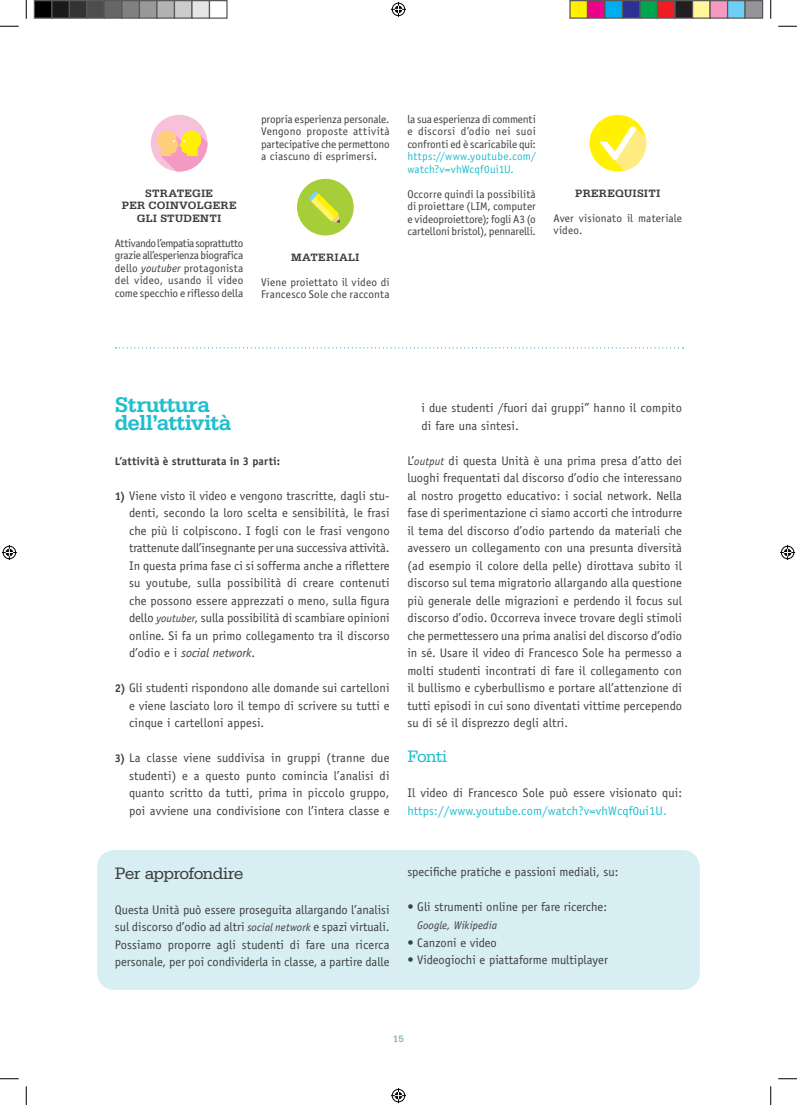
<style>
.page{position:relative;width:797px;height:1105px;background:#fff}
.page>*{position:absolute;margin:0;border:0;box-sizing:border-box;transform-origin:0 0}
.t1{font:700 22.5px/17.5px "Serifa Std";color:#21bece}
.t2{font:17.5px "Serifa Std";letter-spacing:-.045em;color:#3e3e3f}
.t3{font:17.5px "Serifa Std";color:#21bece}
.t4{font:12.5px/17.5px "Officina Sans Std";letter-spacing:.01em;color:#3e3e3f;text-align:justify}
.t5{font:12.5px "Officina Sans Std";letter-spacing:.01em;color:#21bece}
.t6{font:11.25px/12.5px "Officina Sans Std";letter-spacing:.005em;color:#3e3e3f;text-align:justify}
.t7{font:700 11.25px/12.5px "Serifa Std";letter-spacing:.025em;color:#3e3e3f;text-align:center}
.t8{font:11.25px/12.5px "Officina Sans Std";letter-spacing:.02em;color:#21bece}
.t9{font:700 11.25px "Officina Sans Std";letter-spacing:.025em;color:#3e3e3f}
.t10{font:italic 11.25px "Officina Sans Std";letter-spacing:.01em;color:#3e3e3f}
.t11{font:700 10px "Serifa Std";color:#8fbea6}
.s1{font-style:italic}
.s2{font-weight:700;font-size:11.25px}
.s3{font-style:italic;font-size:11.25px}
</style>
<div class="page">
<div style="left:97px;top:850px;width:602px;height:140px;background:#d7eff3;border-radius:18px"></div>
<div style="left:151px;top:115px;width:56px;height:57px;background:#f7c1d9;border-radius:50%"></div>
<svg style="left:157px;top:129px;width:50px;height:43px"></svg>
<div style="left:297px;top:179px;width:57px;height:56px;background:#a6ce39;border-radius:50%"></div>
<svg style="left:308px;top:191px;width:32px;height:32px"></svg>
<div style="left:589px;top:115px;width:57px;height:57px;background:#fff101;border-radius:50%"></div>
<svg style="left:599px;top:126px;width:47px;height:45px"></svg>
<svg style="left:115px;top:347px;width:568px;height:1px"></svg>
<svg style="left:0;top:25px;width:19px;height:2px"></svg>
<svg style="left:778px;top:25px;width:19px;height:2px"></svg>
<svg style="left:0;top:1078px;width:19px;height:1px"></svg>
<svg style="left:778px;top:1078px;width:19px;height:1px"></svg>
<svg style="left:25px;top:0;width:2px;height:19px"></svg>
<svg style="left:25px;top:1086px;width:2px;height:19px"></svg>
<svg style="left:770px;top:0;width:1px;height:19px"></svg>
<svg style="left:770px;top:1086px;width:1px;height:19px"></svg>
<svg style="left:391px;top:2px;width:15px;height:15px"></svg>
<svg style="left:391px;top:1088px;width:15px;height:15px"></svg>
<svg style="left:2px;top:545px;width:15px;height:15px"></svg>
<svg style="left:780px;top:545px;width:15px;height:15px"></svg>
<div style="left:34px;top:1px;width:18px;height:17px;background:#000"></div>
<div style="left:34px;top:0;width:18px;height:19px;border:1px solid #595959"></div>
<div style="left:52px;top:1px;width:17px;height:17px;background:#1a1a1a"></div>
<div style="left:51px;top:0;width:19px;height:19px;border:1px solid #595959"></div>
<div style="left:69px;top:1px;width:18px;height:17px;background:#333"></div>
<div style="left:69px;top:0;width:19px;height:19px;border:1px solid #595959"></div>
<div style="left:87px;top:1px;width:17px;height:17px;background:#4d4d4d"></div>
<div style="left:86px;top:0;width:19px;height:19px;border:1px solid #595959"></div>
<div style="left:104px;top:1px;width:18px;height:17px;background:#666"></div>
<div style="left:104px;top:0;width:18px;height:19px;border:1px solid #595959"></div>
<div style="left:122px;top:1px;width:17px;height:17px;background:#808080"></div>
<div style="left:121px;top:0;width:19px;height:19px;border:1px solid #595959"></div>
<div style="left:139px;top:1px;width:18px;height:17px;background:#999"></div>
<div style="left:139px;top:0;width:19px;height:19px;border:1px solid #595959"></div>
<div style="left:157px;top:1px;width:17px;height:17px;background:#b3b3b3"></div>
<div style="left:156px;top:0;width:19px;height:19px;border:1px solid #595959"></div>
<div style="left:174px;top:1px;width:18px;height:17px;background:#ccc"></div>
<div style="left:174px;top:0;width:18px;height:19px;border:1px solid #595959"></div>
<div style="left:192px;top:1px;width:17px;height:17px;background:#e6e6e6"></div>
<div style="left:191px;top:0;width:19px;height:19px;border:1px solid #595959"></div>
<div style="left:209px;top:0;width:19px;height:19px;border:1px solid #595959"></div>
<div style="left:570px;top:1px;width:17px;height:17px;background:#fff101"></div>
<div style="left:569px;top:0;width:19px;height:19px;border:1px solid #595959"></div>
<div style="left:587px;top:1px;width:18px;height:17px;background:#ed028c"></div>
<div style="left:587px;top:0;width:18px;height:19px;border:1px solid #595959"></div>
<div style="left:605px;top:1px;width:17px;height:17px;background:#00aeef"></div>
<div style="left:604px;top:0;width:19px;height:19px;border:1px solid #595959"></div>
<div style="left:622px;top:1px;width:18px;height:17px;background:#2e3092"></div>
<div style="left:622px;top:0;width:18px;height:19px;border:1px solid #595959"></div>
<div style="left:640px;top:1px;width:17px;height:17px;background:#00a54f"></div>
<div style="left:639px;top:0;width:19px;height:19px;border:1px solid #595959"></div>
<div style="left:657px;top:1px;width:18px;height:17px;background:#ee1d23"></div>
<div style="left:657px;top:0;width:18px;height:19px;border:1px solid #595959"></div>
<div style="left:675px;top:1px;width:17px;height:17px;background:#231f20"></div>
<div style="left:674px;top:0;width:19px;height:19px;border:1px solid #595959"></div>
<div style="left:692px;top:1px;width:18px;height:17px;background:#fff79a"></div>
<div style="left:692px;top:0;width:18px;height:19px;border:1px solid #595959"></div>
<div style="left:710px;top:1px;width:17px;height:17px;background:#f499c2"></div>
<div style="left:709px;top:0;width:19px;height:19px;border:1px solid #595959"></div>
<div style="left:727px;top:1px;width:18px;height:17px;background:#6bcff6"></div>
<div style="left:727px;top:0;width:18px;height:19px;border:1px solid #595959"></div>
<div style="left:745px;top:1px;width:17px;height:17px;background:#939598"></div>
<div style="left:744px;top:0;width:19px;height:19px;border:1px solid #595959"></div>
<p class="t7" style="left:122px;top:187px;width:116px">STRATEGIE<br>PER COINVOLGERE<br>GLI STUDENTI</p>
<p class="t6" style="left:115px;top:236px;width:130px">Attivando l’empatia soprattutto grazie all’esperienza biografica dello <span class="s1">youtuber</span> protagonista del video, usando il video come specchio e riflesso della</p>
<p class="t6" style="left:261px;top:113px;width:130px">propria esperienza personale.<br>Vengono proposte attività partecipative che permettono a ciascuno di esprimersi.</p>
<p class="t7" style="left:291px;top:250px;width:69px">MATERIALI</p>
<p class="t6" style="left:261px;top:275px;width:130px">Viene proiettato il video di<br>Francesco Sole che racconta</p>
<p class="t6" style="left:407px;top:113px;width:130px">la sua esperienza di commenti e discorsi d’odio nei suoi confronti ed è scaricabile qui:</p>
<p class="t8" style="left:407px;top:150px;width:130px">https://www.youtube.com/ watch?v=vhWcqf0ui1U.</p>
<p class="t6" style="left:407px;top:188px;width:130px">Occorre quindi la possibilità di proiettare (LIM, computer e videoproiettore); fogli A3 (o cartelloni bristol), pennarelli.</p>
<p class="t7" style="left:575px;top:187px;width:87px">PREREQUISITI</p>
<p class="t6" style="left:553px;top:211px;width:130px">Aver visionato il materiale video.</p>
<h1 class="t1" style="left:115px;top:396px;width:118px">STRUTTURA<br>DELL’ATTIVITÀ</h1>
<p class="t9" style="left:115px;top:454px;width:167px">L’attività è strutturata in 3 parti:</p>
<p class="t4" style="left:129px;top:487px;width:262px;text-indent:-14px"><span class="s2">1)</span> Viene visto il video e vengono trascritte, dagli stu&shy;denti, secondo la loro scelta e sensibilità, le frasi che più li colpiscono. I fogli con le frasi vengono trattenute dall’insegnante per una successiva attività.<br>In questa prima fase ci si sofferma anche a riflettere su youtube, sulla possibilità di creare contenuti che possono essere apprezzati o meno, sulla figura dello <span class="s3">youtuber</span>, sulla possibilità di scambiare opinioni online. Si fa un primo collegamento tra il discorso d’odio e i <span class="s1">social network</span>.</p>
<p class="t4" style="left:129px;top:679px;width:262px;text-indent:-14px"><span class="s2">2)</span> Gli studenti rispondono alle domande sui cartelloni e viene lasciato loro il tempo di scrivere su tutti e cinque i cartelloni appesi.</p>
<p class="t4" style="left:129px;top:749px;width:262px;text-indent:-14px"><span class="s2">3)</span> La classe viene suddivisa in gruppi (tranne due studenti) e a questo punto comincia l’analisi di quanto scritto da tutti, prima in piccolo gruppo, poi avviene una condivisione con l’intera classe e</p>
<p class="t4" style="left:421px;top:399px;width:262px">i due studenti /fuori dai gruppi” hanno il compito di fare una sintesi.</p>
<p class="t4" style="left:407px;top:452px;width:276px">L’<span class="s3">output</span> di questa Unità è una prima presa d’atto dei luoghi frequentati dal discorso d’odio che interessano al nostro progetto educativo: i social network. Nella fase di sperimentazione ci siamo accorti che introdurre il tema del discorso d’odio partendo da materiali che avessero un collegamento con una presunta diversità (ad esempio il colore della pelle) dirottava subito il discorso sul tema migratorio allargando alla questione più generale delle migrazioni e perdendo il focus sul discorso d’odio. Occorreva invece trovare degli stimoli che permettessero una prima analisi del discorso d’odio in sé. Usare il video di Francesco Sole ha permesso a molti studenti incontrati di fare il collegamento con il bullismo e cyberbullismo e portare all’attenzione di tutti episodi in cui sono diventati vittime percependo su di sé il disprezzo degli altri.</p>
<h2 class="t3" style="left:407px;top:747px;width:41px">Fonti</h2>
<p class="t4" style="left:407px;top:784px;width:276px">Il video di Francesco Sole può essere visionato qui:</p>
<p class="t5" style="left:407px;top:803px;width:261px">https://www.youtube.com/watch?v=vhWcqf0ui1U.</p>
<h2 class="t2" style="left:115px;top:863px;width:130px">Per approfondire</h2>
<p class="t4" style="left:115px;top:901px;width:276px">Questa Unità può essere proseguita allargando l’analisi sul discorso d’odio ad altri <span class="s3">social network</span> e spazi virtuali.<br>Possiamo proporre agli studenti di fare una ricerca personale, per poi condividerla in classe, a partire dalle</p>
<p class="t4" style="left:407px;top:863px;width:212px">specifiche pratiche e passioni mediali, su:</p>
<p class="t4" style="left:407px;top:898px;width:201px">• Gli strumenti online per fare ricerche:</p>
<p class="t10" style="left:417px;top:919px;width:81px">Google, Wikipedia</p>
<p class="t4" style="left:407px;top:933px;width:91px">• Canzoni e video</p>
<p class="t4" style="left:407px;top:951px;width:202px">• Videogiochi e piattaforme multiplayer</p>
<p class="t11" style="left:393px;top:1033px;width:13px">15</p>
</div>
